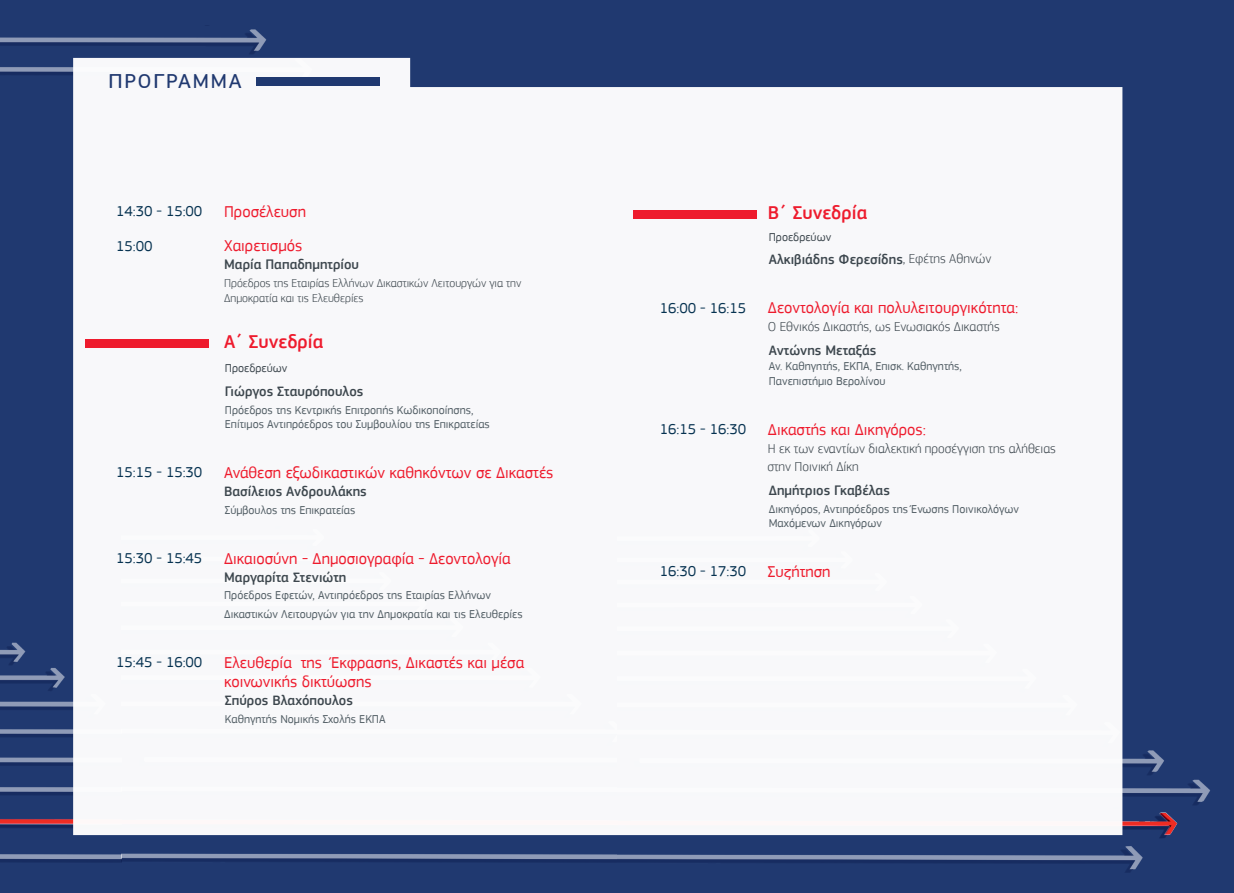
<style>
.page{position:relative;width:1234px;height:893px;background:#fff}
.page>*{position:absolute;margin:0;border:0;box-sizing:border-box;transform-origin:0 0}
.t1{font:27px "PF Square Sans Pro";color:#203970}
.t2{font:500 19.5px "PF Square Sans Pro";color:#ee1b2d}
.t3{font:16.5px/19.8px "PF Square Sans Pro";color:#ee1b2d}
.t4{font:15px "PF Square Sans Pro";color:#063250}
.t5{font:500 14.25px "PF Square Sans Pro";color:#3d474e}
.t6{font:300 13.5px/18px "PF Square Sans Pro";color:#3d474e}
.t7{font:12px/14.4px "PF Square Sans Pro";color:#525e65}
.t8{font:300 12px/14.4px "PF Square Sans Pro";color:#3d474e}
.t9{font:12px "PF Square Sans Pro";color:#3d474e}
.s1{font-weight:300;font-size:13.5px}
</style>
<div class="page">
<div style="left:0;top:0;width:1233px;height:893px;background:#203970"></div>
<img style="left:122px;top:527px;width:1088px;height:345px">
<img style="left:122px;top:807px;width:1060px;height:31px">
<img style="left:0;top:642px;width:122px;height:221px">
<img style="left:0;top:806px;width:122px;height:30px">
<img style="left:0;top:29px;width:323px;height:46px">
<div style="left:73px;top:58px;width:1049px;height:777px;background:#f8f8fa"></div>
<div style="left:256px;top:77px;width:123px;height:8px;background:#203970"></div>
<div style="left:86px;top:339px;width:123px;height:8px;background:#ee1b2d"></div>
<div style="left:633px;top:211px;width:123px;height:8px;background:#ee1b2d"></div>
<h1 class="t1" style="left:108px;top:63px;width:135px">ΠΡΟΓΡΑΜΜΑ</h1>
<p class="t4" style="left:116px;top:202px;width:88px">14:30 - 15:00</p>
<h3 class="t3" style="left:224px;top:201px;width:83px">Προσέλευση</h3>
<p class="t4" style="left:116px;top:237px;width:38px">15:00</p>
<h3 class="t3" style="left:224px;top:236px;width:80px">Χαιρετισµός</h3>
<p class="t5" style="left:224px;top:256px;width:136px">Μαρία Παπαδηµητρίου</p>
<p class="t8" style="left:224px;top:276px;width:299px">Πρόεδρος της Εταιρίας Ελλήνων ∆ικαστικών Λειτουργών για την ∆ηµοκρατία και τις Ελευθερίες</p>
<h2 class="t2" style="left:224px;top:330px;width:101px">Α΄ Συνεδρία</h2>
<p class="t9" style="left:225px;top:361px;width:64px">Προεδρεύων</p>
<p class="t5" style="left:225px;top:383px;width:140px">Γιώργος Σταυρόπουλος</p>
<p class="t7" style="left:225px;top:403px;width:266px">Πρόεδρος της Κεντρικής Επιτροπής Κωδικοποίησης,<br>Επίτιµος Αντιπρόεδρος του Συµβουλίου της Επικρατείας</p>
<p class="t4" style="left:116px;top:464px;width:88px">15:15 - 15:30</p>
<h3 class="t3" style="left:224px;top:463px;width:330px">Ανάθεση εξωδικαστικών καθηκόντων σε ∆ικαστές</h3>
<p class="t5" style="left:224px;top:483px;width:144px">Βασίλειος Ανδρουλάκης</p>
<p class="t7" style="left:225px;top:503px;width:132px">Σύµβουλος της Επικρατείας</p>
<p class="t4" style="left:116px;top:549px;width:88px">15:30 - 15:45</p>
<h3 class="t3" style="left:224px;top:548px;width:288px">∆ικαιοσύνη - ∆ηµοσιογραφία - ∆εοντολογία</h3>
<p class="t5" style="left:224px;top:569px;width:124px">Μαργαρίτα Στενιώτη</p>
<p class="t7" style="left:224px;top:586px;width:300px;line-height:18.3px">Πρόεδρος Εφετών, Αντιπρόεδρος της Εταιρίας Ελλήνων ∆ικαστικών Λειτουργών για την ∆ηµοκρατία και τις Ελευθερίες</p>
<p class="t4" style="left:116px;top:653px;width:88px">15:45 - 16:00</p>
<h3 class="t3" style="left:224px;top:652px;width:301px">Ελευθερία της Έκφρασης, ∆ικαστές και µέσα κοινωνικής δικτύωσης</h3>
<p class="t5" style="left:225px;top:692px;width:129px">Σπύρος Βλαχόπουλος</p>
<p class="t7" style="left:225px;top:712px;width:162px">Καθηγητής Νοµικής Σχολής ΕΚΠΑ</p>
<h2 class="t2" style="left:767px;top:201px;width:101px">Β΄ Συνεδρία</h2>
<p class="t9" style="left:768px;top:230px;width:64px">Προεδρεύων</p>
<p class="t5" style="left:768px;top:251px;width:224px">Αλκιβιάδης Φερεσίδης<span class="s1">, Εφέτης Αθηνών</span></p>
<p class="t4" style="left:659px;top:299px;width:88px">16:00 - 16:15</p>
<h3 class="t3" style="left:767px;top:298px;width:252px">∆εοντολογία και πολυλειτουργικότητα:</h3>
<p class="t6" style="left:767px;top:318px;width:233px">Ο Εθνικός ∆ικαστής, ως Ενωσιακός ∆ικαστής</p>
<p class="t5" style="left:768px;top:342px;width:109px">Αντώνης Μεταξάς</p>
<p class="t7" style="left:768px;top:359px;width:194px">Αν. Καθηγητής, ΕΚΠΑ, Επισκ. Καθηγητής,<br>Πανεπιστήµιο Βερολίνου</p>
<p class="t4" style="left:659px;top:420px;width:88px">16:15 - 16:30</p>
<h3 class="t3" style="left:767px;top:419px;width:159px">∆ικαστής και ∆ικηγόρος:</h3>
<p class="t6" style="left:767px;top:439px;width:290px">Η εκ των εναντίων διαλεκτική προσέγγιση της αλήθειας στην Ποινική ∆ίκη</p>
<p class="t5" style="left:768px;top:482px;width:123px">∆ηµήτριος Γκαβέλας</p>
<p class="t7" style="left:768px;top:502px;width:252px;line-height:14px">∆ικηγόρος, Αντιπρόεδρος της Ένωσης Ποινικολόγων<br>Μαχόµενων ∆ικηγόρων</p>
<p class="t4" style="left:659px;top:563px;width:88px">16:30 - 17:30</p>
<h3 class="t3" style="left:767px;top:562px;width:64px">Συζήτηση</h3>
</div>
